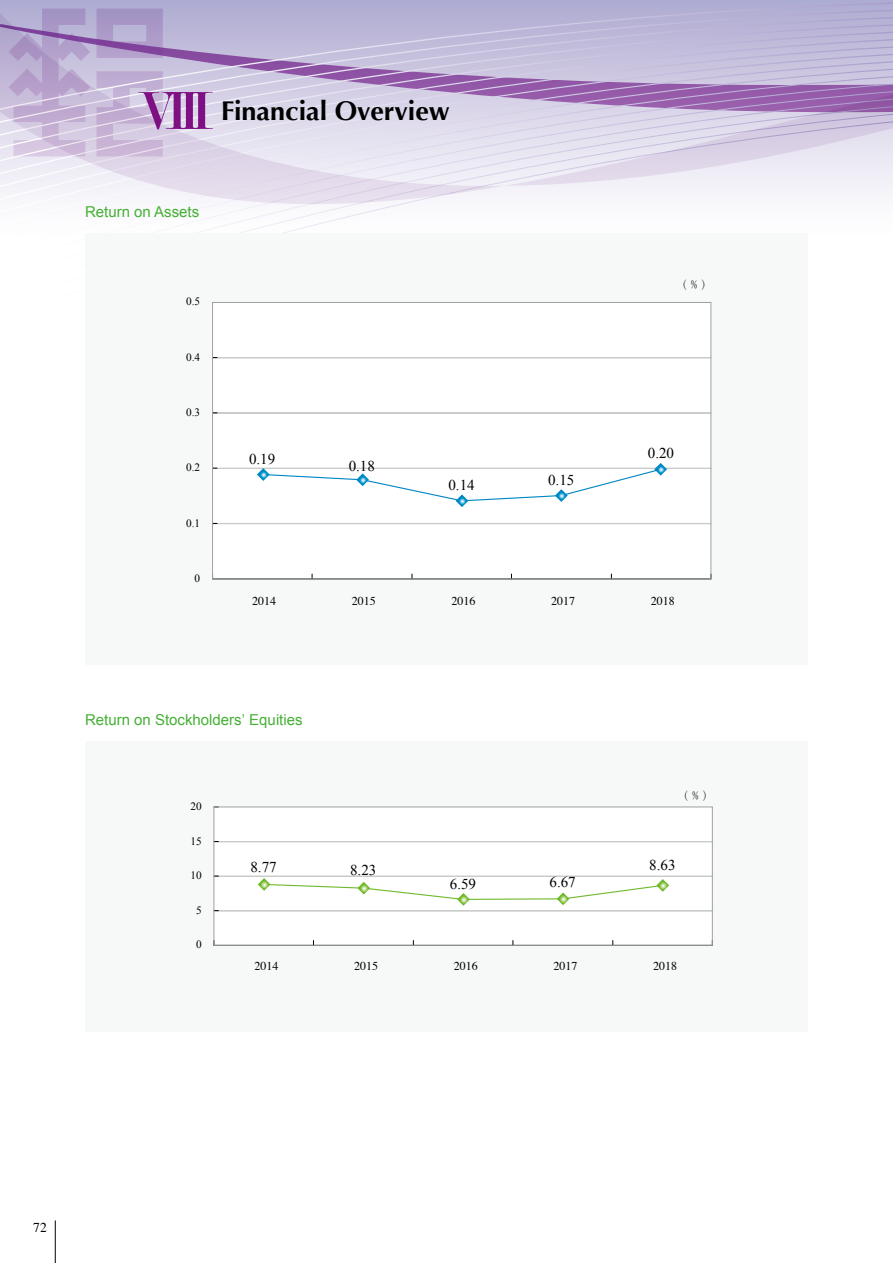
<style>
.page{position:relative;width:893px;height:1263px;background:#fff}
.page>*{position:absolute;margin:0;border:0;box-sizing:border-box;transform-origin:0 0}
.t1{font:700 27px "Optima";color:#000}
.t2{font:15px "Arial";color:#45b035}
.t3{font:15px "Times New Roman";color:#000}
.t4{font:13.5px "Times";color:#000}
.t5{font:12px "Times";color:#000}
.t6{font:11.25px "Times New Roman";color:#000}
.t7{font:500 11.25px "AR Ming B5";color:#000}
.s1{font-family:"Modern";font-weight:400;font-size:57px;color:#7f1084}
</style>
<div class="page">
<svg style="left:0;top:0;width:893px;height:206px;background:#cdc4df"></svg>
<hr style="left:55px;top:1220px;width:1px;height:43px;background:#000">
<div style="left:85px;top:233px;width:723px;height:431px;background:#f7f8f8"></div>
<div style="left:213px;top:302px;width:498px;height:277px;background:#fff"></div>
<div style="left:212px;top:523px;width:499px;height:1px;border:1px solid #c9caca"></div>
<div style="left:212px;top:468px;width:499px;height:1px;border:1px solid #c9caca"></div>
<div style="left:212px;top:412px;width:499px;height:2px;border:1px solid #c9caca"></div>
<hr style="left:213px;top:358px;width:498px;height:1px;background:#c9caca">
<div style="left:212px;top:357px;width:499px;height:1px;border:1px solid #c9caca"></div>
<hr style="left:213px;top:579px;width:498px;height:1px;background:#000">
<div style="left:212px;top:302px;width:499px;height:277px;border:1px solid #9fa0a0"></div>
<svg style="left:257px;top:463px;width:410px;height:44px"></svg>
<div style="left:85px;top:741px;width:723px;height:291px;background:#f7f8f8"></div>
<div style="left:214px;top:807px;width:498px;height:138px;background:#fff"></div>
<div style="left:214px;top:876px;width:499px;height:1px;border:1px solid #c9caca"></div>
<hr style="left:214px;top:911px;width:498px;height:1px;background:#c9caca">
<div style="left:214px;top:910px;width:499px;height:1px;border:1px solid #c9caca"></div>
<div style="left:214px;top:841px;width:499px;height:1px;border:1px solid #c9caca"></div>
<hr style="left:214px;top:945px;width:498px;height:1px;background:#000">
<div style="left:214px;top:807px;width:499px;height:138px;border:1px solid #9fa0a0"></div>
<svg style="left:258px;top:878px;width:411px;height:28px"></svg>
<h1 class="t1" style="left:137px;top:95px;width:314px"><span class="s1">VIII</span> Financial Overview</h1>
<p class="t2" style="left:85px;top:202px;width:116px">Return on Assets</p>
<p class="t6" style="left:186px;top:294px;width:16px">0.5</p>
<p class="t6" style="left:186px;top:349px;width:16px">0.4</p>
<p class="t6" style="left:186px;top:405px;width:16px">0.3</p>
<p class="t6" style="left:186px;top:460px;width:16px">0.2</p>
<p class="t6" style="left:186px;top:515px;width:16px">0.1</p>
<p class="t6" style="left:195px;top:570px;width:7px">0</p>
<p class="t7" style="left:677px;top:279px;width:35px">（﹪）</p>
<p class="t3" style="left:249px;top:449px;width:28px">0.19</p>
<p class="t3" style="left:349px;top:456px;width:28px">0.18</p>
<p class="t3" style="left:448px;top:474px;width:28px">0.14</p>
<p class="t3" style="left:548px;top:469px;width:28px">0.15</p>
<p class="t3" style="left:648px;top:443px;width:28px">0.20</p>
<p class="t5" style="left:252px;top:589px;width:25px">2014</p>
<p class="t5" style="left:352px;top:589px;width:25px">2015</p>
<p class="t5" style="left:451px;top:589px;width:25px">2016</p>
<p class="t5" style="left:551px;top:589px;width:25px">2017</p>
<p class="t5" style="left:651px;top:589px;width:25px">2018</p>
<p class="t2" style="left:85px;top:710px;width:219px">Return on Stockholders’ Equities</p>
<p class="t6" style="left:190px;top:799px;width:13px">20</p>
<p class="t6" style="left:190px;top:833px;width:13px">15</p>
<p class="t6" style="left:190px;top:868px;width:13px">10</p>
<p class="t6" style="left:196px;top:902px;width:7px">5</p>
<p class="t6" style="left:196px;top:937px;width:7px">0</p>
<p class="t3" style="left:250px;top:856px;width:28px">8.77</p>
<p class="t3" style="left:350px;top:860px;width:28px">8.23</p>
<p class="t3" style="left:450px;top:874px;width:28px">6.59</p>
<p class="t3" style="left:550px;top:872px;width:28px">6.67</p>
<p class="t7" style="left:679px;top:790px;width:35px">（﹪）</p>
<p class="t3" style="left:649px;top:855px;width:28px">8.63</p>
<p class="t5" style="left:254px;top:955px;width:25px">2014</p>
<p class="t5" style="left:354px;top:955px;width:25px">2015</p>
<p class="t5" style="left:454px;top:955px;width:25px">2016</p>
<p class="t5" style="left:554px;top:955px;width:25px">2017</p>
<p class="t5" style="left:653px;top:955px;width:25px">2018</p>
<p class="t4" style="left:33px;top:1214px;width:15px">72</p>
</div>
